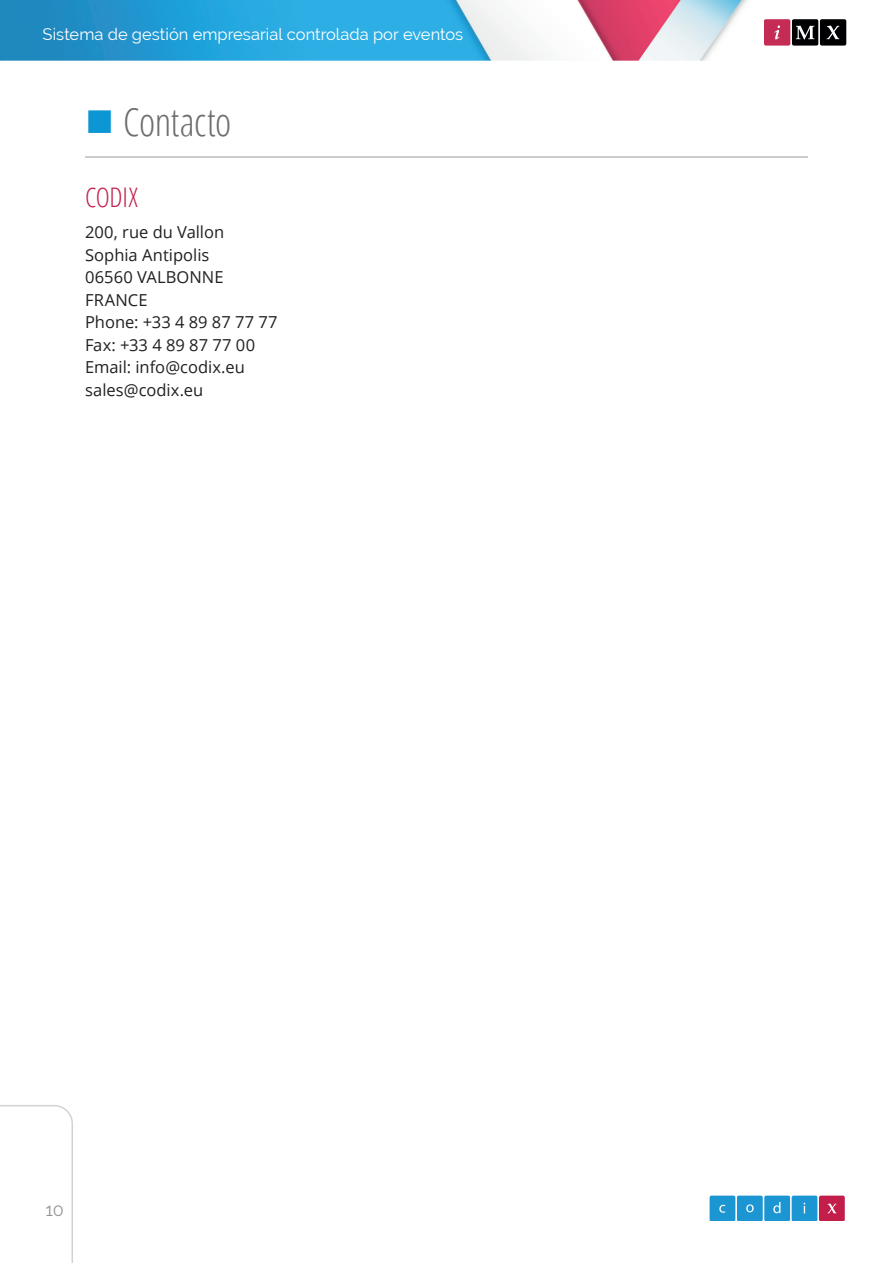
<style>
.page{position:relative;width:893px;height:1263px;background:#fff}
.page>*{position:absolute;margin:0;border:0;box-sizing:border-box;transform-origin:0 0}
.t1{font:300 condensed 39px "Open Sans";letter-spacing:-.01em;color:#6c6d70}
.Heading_2{font:300 condensed 27px "Open Sans";letter-spacing:-.005em;color:#c31f4a}
.t2{font:18px "Raleway";color:#939598}
.Body{font:16.5px "Open Sans";color:#231f20}
.t3{font:16.5px "Raleway";color:#fff}
</style>
<div class="page">
<img style="left:0;top:0;width:748px;height:61px">
<svg style="left:764px;top:19px;width:82px;height:27px;background:#623442"></svg>
<svg style="left:709px;top:1195px;width:136px;height:25px;background:#528cbf"></svg>
<svg style="left:0;top:1105px;width:73px;height:158px"></svg>
<hr style="left:85px;top:156px;width:723px;height:2px;background:#bcbdc0">
<p class="t3" style="left:43px;top:25px;width:422px">Sistema de gestión empresarial controlada por eventos</p>
<p class="t1" style="left:123px;top:96px;width:110px">Contacto</p>
<p class="Heading_2" style="left:85px;top:179px;width:54px">CODIX</p>
<p class="Body" style="left:85px;top:221px;width:141px">200, rue du Vallon</p>
<p class="Body" style="left:85px;top:243px;width:126px">Sophia Antipolis</p>
<p class="Body" style="left:85px;top:266px;width:140px">06560 VALBONNE</p>
<p class="Body" style="left:85px;top:288px;width:64px">FRANCE</p>
<p class="Body" style="left:85px;top:311px;width:194px">Phone: +33 4 89 87 77 77</p>
<p class="Body" style="left:85px;top:333px;width:172px">Fax: +33 4 89 87 77 00</p>
<p class="Body" style="left:85px;top:356px;width:161px">Email: info@codix.eu</p>
<p class="Body" style="left:85px;top:378px;width:120px">sales@codix.eu</p>
<p class="t2" style="left:45px;top:1199px;width:20px">10</p>
</div>
